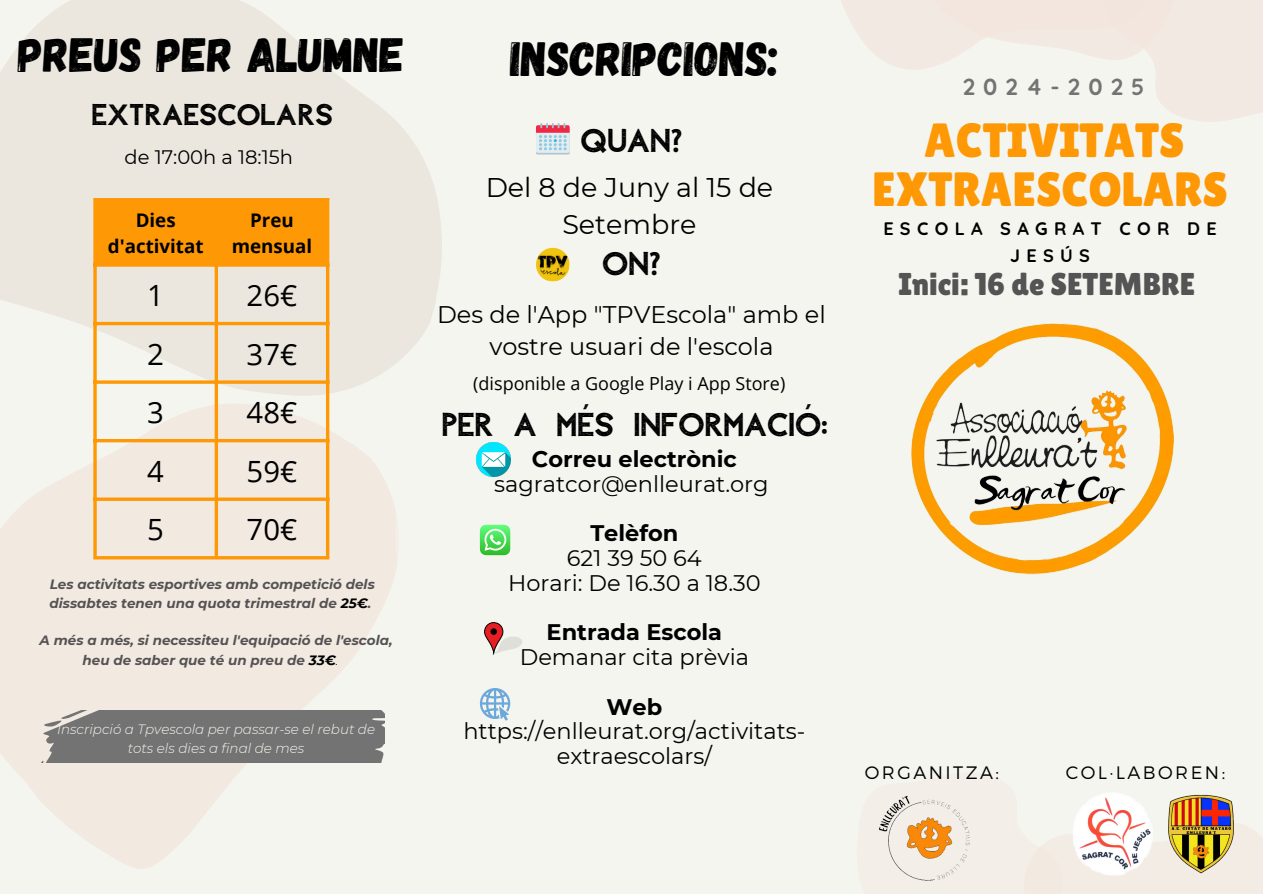
<style>
.page{position:relative;width:1263px;height:894px;background:#fff}
.page>*{position:absolute;margin:0;border:0;box-sizing:border-box;transform-origin:0 0}
.t1{font:48px "Gagalin";color:#000}
.t2{font:48px/49.5px "Lilita One";color:#fe9804;text-align:center}
.t3{font:33px "Aleppo";color:#000}
.t4{font:31.5px "Lilita One";color:#545454}
.t5{font:30px "Aleppo";color:#000}
.t6{font:29.55px "Open Sans";color:#000}
.t7{font:29.25px "Open Sans";color:#000}
.t8{font:27px/37.2px "Montserrat";color:#000;text-align:center}
.t9{font:24px/32.7px "Montserrat";color:#000;text-align:center}
.t10{font:700 23.1px "Quicksand";letter-spacing:.35em;color:#737373}
.t11{font:22.5px/24.8px "Montserrat";color:#000;text-align:center}
.t12{font:700 22.5px "Montserrat";color:#000}
.t13{font:19.5px "Montserrat";color:#000}
.t14{font:700 18.75px/25.8px "Open Sans";color:#000;text-align:center}
.t15{font:18px "Open Sans";color:#000}
.t16{font:700 18px/27px "Quicksand";letter-spacing:.35em;color:#000;text-align:center}
.t17{font:300 18px "Montserrat";letter-spacing:.135em;color:#000}
.t18{font:italic 700 13.5px/19.2px "Montserrat";color:#545253}
.t19{font:italic 300 13.5px/19.2px "Montserrat";color:#f5f5ef;text-align:center}
.s1{color:#000}
.s2{font-weight:300;color:#000}
</style>
<div class="page">
<div style="left:0;top:0;width:1263px;height:893px;background:#f5f5ef"></div>
<svg style="left:0;top:436px;width:330px;height:433px;fill:#f2e9e1"></svg>
<svg style="left:330px;top:436px;width:181px;height:327px"></svg>
<svg style="left:0;top:0;width:442px;height:436px;fill:#ebe7de"></svg>
<div style="left:1024px;top:848px;width:39px;height:45px;background:#f2e9e1"></div>
<svg style="left:462px;top:153px;width:108px;height:366px"></svg>
<img style="left:477px;top:442px;width:34px;height:34px">
<svg style="left:480px;top:524px;width:30px;height:31px"></svg>
<svg style="left:841px;top:0;width:422px;height:122px"></svg>
<img style="left:1168px;top:794px;width:66px;height:80px">
<img style="left:536px;top:248px;width:34px;height:33px;border-radius:50%">
<svg style="left:484px;top:621px;width:38px;height:33px"></svg>
<svg style="left:480px;top:687px;width:30px;height:33px"></svg>
<div style="left:536px;top:127px;width:34px;height:27px;background:#aac7d4;border-radius:2px"></div>
<div style="left:536px;top:125px;width:34px;height:28px;background:#e6ecee;border-radius:2px"></div>
<svg style="left:536px;top:123px;width:34px;height:27px"></svg>
<div style="left:39px;top:710px;width:345px;height:52px;background:#737373"></div>
<img style="left:911px;top:323px;width:262px;height:252px">
<img style="left:878px;top:795px;width:92px;height:86px">
<img style="left:1072px;top:792px;width:81px;height:84px">
<div style="left:97px;top:201px;width:229px;height:62px;background:#fe9804"></div>
<svg style="left:93px;top:201px;width:4px;height:355px"></svg>
<hr style="left:215px;top:201px;width:3px;height:355px;background:#fe9804">
<hr style="left:326px;top:201px;width:3px;height:355px;background:#fe9804">
<hr style="left:93px;top:198px;width:236px;height:3px;background:#fe9804">
<hr style="left:93px;top:263px;width:236px;height:3px;background:#fe9804">
<hr style="left:93px;top:322px;width:236px;height:3px;background:#fe9804">
<hr style="left:93px;top:380px;width:236px;height:3px;background:#fe9804">
<hr style="left:93px;top:439px;width:236px;height:3px;background:#fe9804">
<hr style="left:93px;top:497px;width:236px;height:3px;background:#fe9804">
<hr style="left:93px;top:556px;width:236px;height:3px;background:#fe9804">
<h1 class="t1" style="left:18px;top:24px;width:388px">PREUs PER ALUMNE</h1>
<p class="t5" style="left:91px;top:95px;width:243px">EXTRAESCOLARS</p>
<p class="t13" style="left:125px;top:145px;width:170px">de 17:00h a 18:15h</p>
<p class="t14" style="left:108px;top:207px;width:97px">Dies d'activitat</p>
<p class="t14" style="left:232px;top:207px;width:82px">Preu mensual</p>
<p class="t7" style="left:147px;top:275px;width:18px">1</p>
<p class="t7" style="left:247px;top:275px;width:52px">26€</p>
<p class="t6" style="left:147px;top:333px;width:18px">2</p>
<p class="t7" style="left:247px;top:333px;width:52px">37€</p>
<p class="t7" style="left:147px;top:392px;width:18px">3</p>
<p class="t7" style="left:247px;top:392px;width:52px">48€</p>
<p class="t7" style="left:147px;top:450px;width:18px">4</p>
<p class="t7" style="left:247px;top:450px;width:52px">59€</p>
<p class="t7" style="left:147px;top:509px;width:18px">5</p>
<p class="t7" style="left:247px;top:509px;width:52px">70€</p>
<p class="t18" style="left:49px;top:574px;width:327px">Les activitats esportives amb competició dels dissabtes tenen una quota trimestral de <span class="s1">25€</span>.</p>
<h4 class="t18" style="left:83px;top:630px;width:312px;text-indent:-43px">A més a més, si necessiteu l'equipació de l'escola, heu de saber que té un preu de <span class="s1">33€</span><span class="s2">.</span></h4>
<h6 class="t19" style="left:57px;top:718px;width:320px">Inscripció a Tpvescola per passar-se el rebut de tots els dies a final de mes</h6>
<p class="t1" style="left:511px;top:27px;width:270px">INSCRIPCIONS:</p>
<p class="t3" style="left:581px;top:119px;width:103px">QUAN?</p>
<p class="t8" style="left:486px;top:169px;width:289px">Del 8 de Juny al 15 de<br>Setembre</p>
<p class="t3" style="left:602px;top:241px;width:60px">ON?</p>
<p class="t9" style="left:437px;top:298px;width:390px">Des de l'App "TPVEscola" amb el vostre usuari de l'escola</p>
<p class="t15" style="left:473px;top:371px;width:314px">(disponible a Google Play i App Store)</p>
<p class="t3" style="left:442px;top:402px;width:388px">PER A MÉS INFORMACIÓ:</p>
<p class="t12" style="left:532px;top:445px;width:206px">Correu electrònic</p>
<h2 class="t11" style="left:494px;top:471px;width:276px">sagratcor@enlleurat.org</h2>
<p class="t12" style="left:590px;top:519px;width:90px">Telèfon</p>
<p class="t11" style="left:567px;top:545px;width:136px">621 39 50 64</p>
<h1 class="t11" style="left:508px;top:570px;width:254px">Horari: De 16.30 a 18.30</h1>
<h4 class="t12" style="left:547px;top:618px;width:177px">Entrada Escola</h4>
<p class="t11" style="left:520px;top:644px;width:231px">Demanar cita prèvia</p>
<h4 class="t12" style="left:606px;top:692px;width:57px">Web</h4>
<p class="t11" style="left:463px;top:718px;width:344px">https://enlleurat.org/activitats&shy;extraescolars/</p>
<p class="t10" style="left:963px;top:72px;width:183px">2024-2025</p>
<h5 class="t2" style="left:872px;top:115px;width:357px">ACTIVITATS<br>EXTRAESCOLARS</h5>
<h3 class="t16" style="left:883px;top:215px;width:335px">ESCOLA SAGRAT COR DE<br>JESÚS</h3>
<p class="t4" style="left:898px;top:265px;width:298px">Inici: 16 de SETEMBRE</p>
<p class="t17" style="left:865px;top:760px;width:136px">ORGANITZA:</p>
<p class="t17" style="left:1066px;top:760px;width:161px">COL·LABOREN:</p>
</div>
